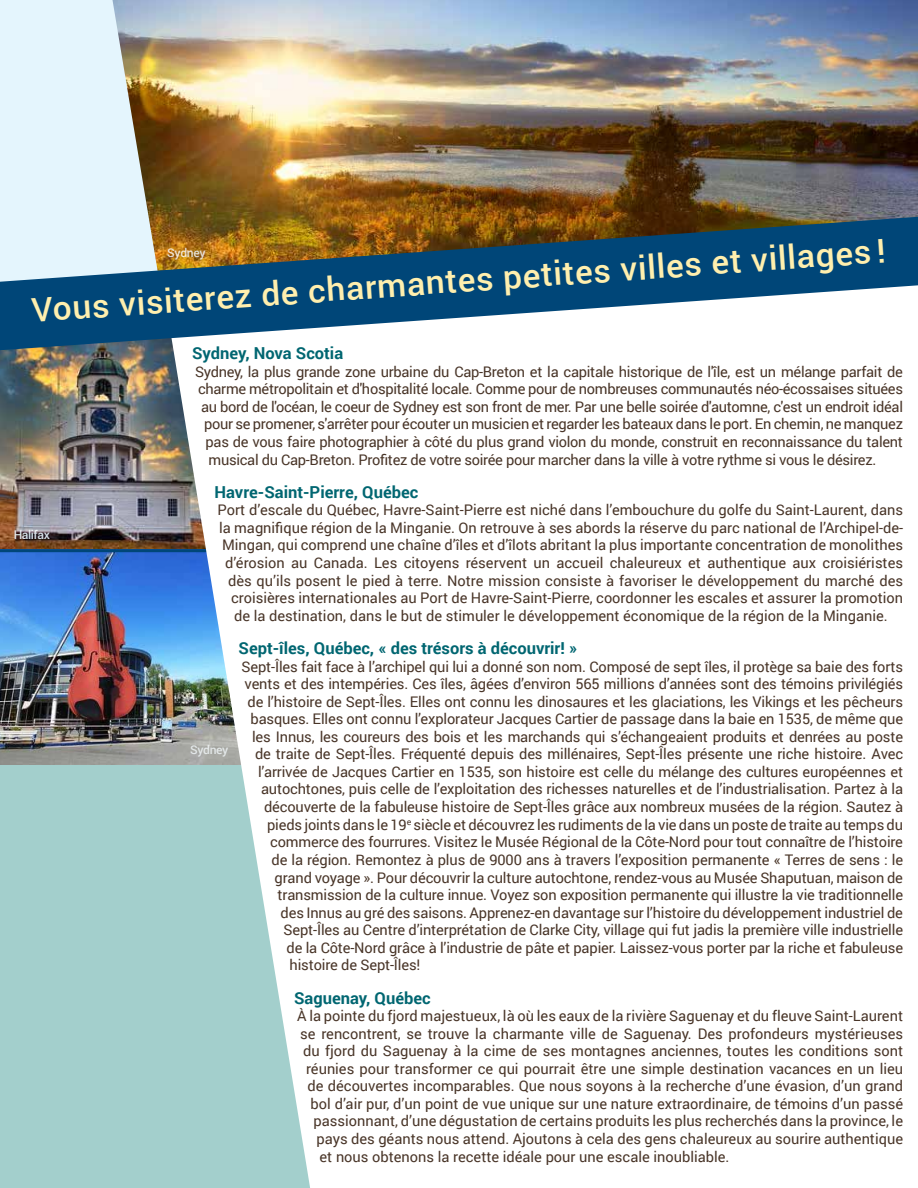
<style>
.page{position:relative;width:918px;height:1188px;background:#fff}
.page>*{position:absolute;margin:0;border:0;box-sizing:border-box;transform-origin:0 0}
.t1{font:500 33px "Roboto";color:#ffefae}
.t2{font:700 16.5px "Roboto";color:#006671}
.t3{font:14.7px "Roboto";letter-spacing:-.01em;color:#493528}
.t4{font:500 12px "Roboto";letter-spacing:-.03em;color:#e4f5fd}
</style>
<div class="page">
<img style="left:159px;top:0;width:759px;height:217px">
<img style="left:0;top:350px;width:162px;height:199px">
<img style="left:0;top:552px;width:162px;height:213px">
<div style="left:0;top:765px;width:310px;height:423px;background:#a3cfcc"></div>
<svg style="left:0;top:0;width:159px;height:217px;background:#d4dede"></svg>
<hr style="left:0;top:549px;width:210px;height:3px;background:#004678">
<svg style="left:162px;top:350px;width:148px;height:836px"></svg>
<svg style="left:0;top:217px;width:918px;height:133px;fill:#004678"></svg>
<h1 class="t1" style="left:30px;top:287px;width:858px;rotate:-4deg">Vous visiterez de charmantes petites villes et villages !</h1>
<p class="t4" style="left:167px;top:244px;width:40px">Sydney</p>
<p class="t4" style="left:14px;top:526px;width:38px">Halifax</p>
<p class="t2" style="left:192px;top:342px;width:153px">Sydney, Nova Scotia</p>
<p class="t3" style="left:195px;top:361px;width:709px">Sydney, la plus grande zone urbaine du Cap-Breton et la capitale historique de l'île, est un mélange parfait de</p>
<p class="t3" style="left:198px;top:379px;width:706px">charme métropolitain et d'hospitalité locale. Comme pour de nombreuses communautés néo-écossaises situées</p>
<p class="t3" style="left:201px;top:396px;width:703px">au bord de l'océan, le coeur de Sydney est son front de mer. Par une belle soirée d'automne, c'est un endroit idéal</p>
<p class="t3" style="left:204px;top:414px;width:700px">pour se promener, s'arrêter pour écouter un musicien et regarder les bateaux dans le port. En chemin, ne manquez</p>
<p class="t3" style="left:206px;top:431px;width:699px">pas de vous faire photographier à côté du plus grand violon du monde, construit en reconnaissance du talent</p>
<p class="t3" style="left:209px;top:449px;width:669px">musical du Cap-Breton. Profitez de votre soirée pour marcher dans la ville à votre rythme si vous le désirez.</p>
<p class="t2" style="left:215px;top:480px;width:205px">Havre-Saint-Pierre, Québec</p>
<p class="t3" style="left:218px;top:500px;width:687px">Port d’escale du Québec, Havre-Saint-Pierre est niché dans l’embouchure du golfe du Saint-Laurent, dans</p>
<p class="t3" style="left:219px;top:517px;width:685px">la magnifique région de la Minganie. On retrouve à ses abords la réserve du parc national de l’Archipel-de-</p>
<p class="t3" style="left:222px;top:535px;width:683px">Mingan, qui comprend une chaîne d’îles et d’îlots abritant la plus importante concentration de monolithes</p>
<p class="t3" style="left:225px;top:552px;width:680px">d’érosion au Canada. Les citoyens réservent un accueil chaleureux et authentique aux croisiéristes</p>
<p class="t3" style="left:228px;top:570px;width:677px">dès qu’ils posent le pied à terre. Notre mission consiste à favoriser le développement du marché des</p>
<p class="t3" style="left:231px;top:588px;width:674px">croisières internationales au Port de Havre-Saint-Pierre, coordonner les escales et assurer la promotion</p>
<p class="t3" style="left:234px;top:605px;width:655px">de la destination, dans le but de stimuler le développement économique de la région de la Minganie.</p>
<p class="t2" style="left:239px;top:636px;width:340px">Sept-îles, Québec, « des trésors à découvrir! »</p>
<p class="t3" style="left:242px;top:656px;width:663px">Sept-Îles fait face à l’archipel qui lui a donné son nom. Composé de sept îles, il protège sa baie des forts</p>
<p class="t3" style="left:245px;top:674px;width:660px">vents et des intempéries. Ces îles, âgées d’environ 565 millions d’années sont des témoins privilégiés</p>
<p class="t3" style="left:248px;top:691px;width:657px">de l’histoire de Sept-Îles. Elles ont connu les dinosaures et les glaciations, les Vikings et les pêcheurs</p>
<p class="t3" style="left:251px;top:709px;width:654px">basques. Elles ont connu l’explorateur Jacques Cartier de passage dans la baie en 1535, de même que</p>
<p class="t3" style="left:252px;top:726px;width:653px">les Innus, les coureurs des bois et les marchands qui s’échangeaient produits et denrées au poste</p>
<p class="t3" style="left:255px;top:744px;width:650px">de traite de Sept-Îles. Fréquenté depuis des millénaires, Sept-Îles présente une riche histoire. Avec</p>
<p class="t3" style="left:258px;top:761px;width:647px">l’arrivée de Jacques Cartier en 1535, son histoire est celle du mélange des cultures européennes et</p>
<p class="t3" style="left:261px;top:779px;width:644px">autochtones, puis celle de l’exploitation des richesses naturelles et de l’industrialisation. Partez à la</p>
<p class="t3" style="left:264px;top:796px;width:640px">découverte de la fabuleuse histoire de Sept-Îles grâce aux nombreux musées de la région. Sautez à</p>
<p class="t3" style="left:267px;top:814px;width:638px">pieds joints dans le 19<sup>e</sup> siècle et découvrez les rudiments de la vie dans un poste de traite au temps du</p>
<p class="t3" style="left:270px;top:832px;width:634px">commerce des fourrures. Visitez le Musée Régional de la Côte-Nord pour tout connaître de l’histoire</p>
<p class="t3" style="left:272px;top:849px;width:633px">de la région. Remontez à plus de 9000 ans à travers l’exposition permanente « Terres de sens : le</p>
<p class="t3" style="left:275px;top:867px;width:630px">grand voyage ». Pour découvrir la culture autochtone, rendez-vous au Musée Shaputuan, maison de</p>
<p class="t3" style="left:278px;top:885px;width:627px">transmission de la culture innue. Voyez son exposition permanente qui illustre la vie traditionnelle</p>
<p class="t3" style="left:281px;top:902px;width:624px">des Innus au gré des saisons. Apprenez-en davantage sur l’histoire du développement industriel de</p>
<p class="t3" style="left:284px;top:920px;width:621px">Sept-Îles au Centre d’interprétation de Clarke City, village qui fut jadis la première ville industrielle</p>
<p class="t3" style="left:287px;top:937px;width:618px">de la Côte-Nord grâce à l’industrie de pâte et papier. Laissez-vous porter par la riche et fabuleuse</p>
<p class="t3" style="left:290px;top:955px;width:132px">histoire de Sept-Îles!</p>
<p class="t2" style="left:294px;top:986px;width:138px">Saguenay, Québec</p>
<p class="t3" style="left:297px;top:1006px;width:608px">À la pointe du fjord majestueux, là où les eaux de la rivière Saguenay et du fleuve Saint-Laurent</p>
<p class="t3" style="left:300px;top:1023px;width:605px">se rencontrent, se trouve la charmante ville de Saguenay. Des profondeurs mystérieuses</p>
<p class="t3" style="left:303px;top:1041px;width:601px">du fjord du Saguenay à la cime de ses montagnes anciennes, toutes les conditions sont</p>
<p class="t3" style="left:306px;top:1058px;width:599px">réunies pour transformer ce qui pourrait être une simple destination vacances en un lieu</p>
<p class="t3" style="left:308px;top:1076px;width:597px">de découvertes incomparables. Que nous soyons à la recherche d’une évasion, d’un grand</p>
<p class="t3" style="left:311px;top:1093px;width:594px">bol d’air pur, d’un point de vue unique sur une nature extraordinaire, de témoins d’un passé</p>
<p class="t3" style="left:314px;top:1111px;width:591px">passionnant, d’une dégustation de certains produits les plus recherchés dans la province, le</p>
<p class="t3" style="left:317px;top:1128px;width:588px">pays des géants nous attend. Ajoutons à cela des gens chaleureux au sourire authentique</p>
<p class="t3" style="left:320px;top:1146px;width:411px">et nous obtenons la recette idéale pour une escale inoubliable.</p>
<p class="t4" style="left:190px;top:741px;width:40px">Sydney</p>
</div>
